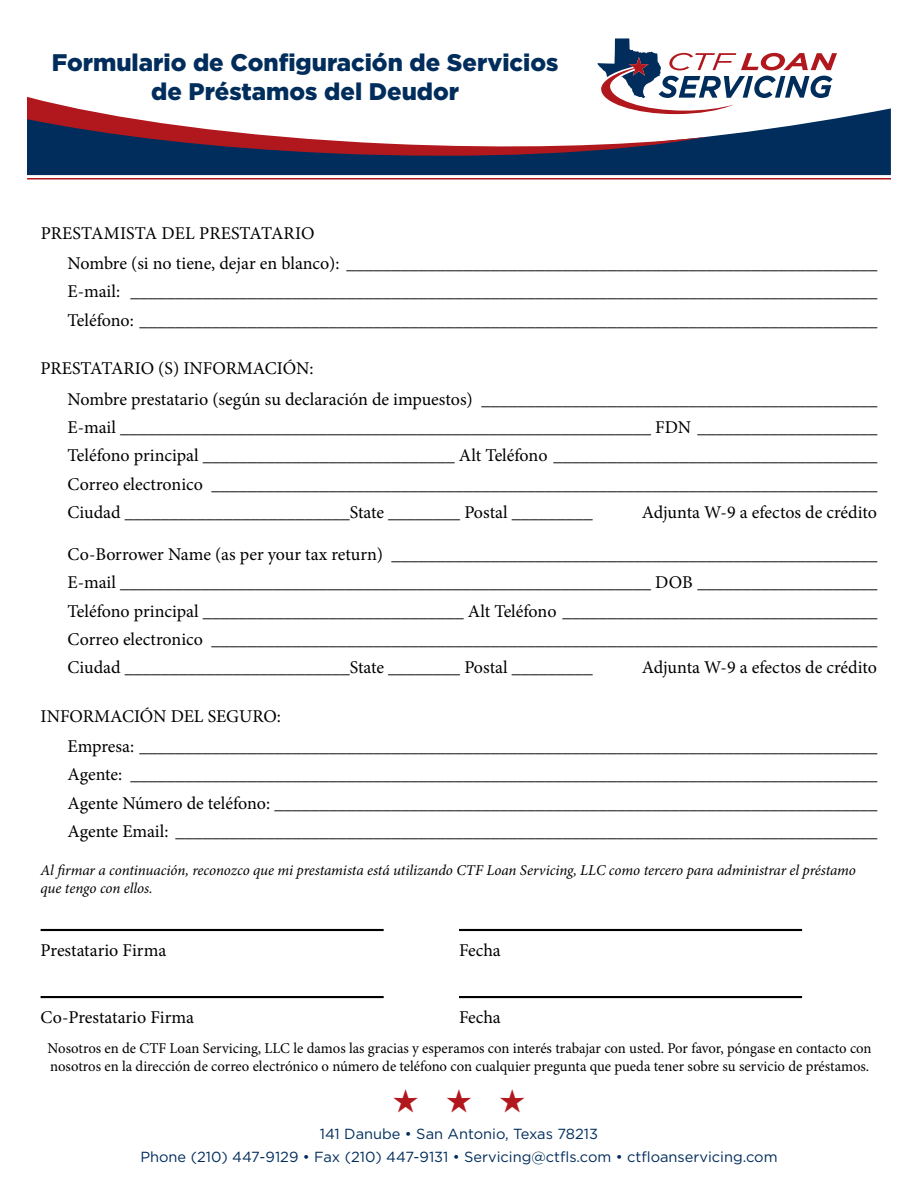
<style>
.page{position:relative;width:918px;height:1188px;background:#fff}
.page>*{position:absolute;margin:0;border:0;box-sizing:border-box;transform-origin:0 0}
.t1{font:32.4px "Zapf Dingbats ITC";color:#b1181e}
.t2{font:900 24px/28.8px "Gotham";color:#002d5b;text-align:center}
.t3{font:18px/28.3px "Minion Pro";color:#000}
.t4{font:15px/18px "Minion Pro";color:#000}
.t5{font:italic 15px/18px "Minion Pro";letter-spacing:-.01em;color:#000}
.t6{font:14.7px/22.5px "Gotham";color:#002d5b;text-align:center}
</style>
<div class="page">
<svg style="left:27px;top:96px;width:864px;height:80px;fill:#002d5b"></svg>
<svg style="left:27px;top:97px;width:680px;height:74px"></svg>
<hr style="left:27px;top:178px;width:864px;height:2px;background:#b1181e">
<svg style="left:598px;top:38px;width:239px;height:76px"></svg>
<hr style="left:41px;top:929px;width:343px;height:2px;background:#000">
<hr style="left:41px;top:996px;width:343px;height:2px;background:#000">
<hr style="left:459px;top:929px;width:343px;height:2px;background:#000">
<hr style="left:459px;top:996px;width:343px;height:2px;background:#000">
<h2 class="t2" style="left:52px;top:47px;width:508px">Formulario de Configuración de Servicios de Préstamos del Deudor</h2>
<p class="t3" style="left:68px;top:218px;width:811px;line-height:30.3px;text-indent:-27px">PRESTAMISTA DEL PRESTATARIO<br>Nombre (si no tiene, dejar en blanco): ___________________________________________________________</p>
<p class="t3" style="left:68px;top:278px;width:812px">E-mail: ___________________________________________________________________________________<br>Teléfono: __________________________________________________________________________________</p>
<p class="t3" style="left:68px;top:354px;width:811px;line-height:30.3px;text-indent:-27px">PRESTATARIO (S) INFORMACIÓN:<br>Nombre prestatario (según su declaración de impuestos) ____________________________________________</p>
<p class="t3" style="left:68px;top:413px;width:811px;text-align:justify">E-mail ___________________________________________________________ FDN ____________________ Teléfono principal ____________________________ Alt Teléfono ____________________________________ Correo electronico __________________________________________________________________________ Ciudad _________________________State ________ Postal _________</p>
<p class="t3" style="left:642px;top:498px;width:237px">Adjunta W-9 a efectos de crédito</p>
<p class="t3" style="left:68px;top:540px;width:811px;text-align:justify">Co-Borrower Name (as per your tax return) ______________________________________________________ E-mail ___________________________________________________________ DOB ____________________ Teléfono principal _____________________________ Alt Teléfono ___________________________________ Correo electronico __________________________________________________________________________ Ciudad _________________________State ________ Postal _________</p>
<p class="t3" style="left:642px;top:653px;width:237px">Adjunta W-9 a efectos de crédito</p>
<p class="t3" style="left:68px;top:701px;width:812px;line-height:30.3px;text-indent:-27px">INFORMACIÓN DEL SEGURO:<br>Empresa: __________________________________________________________________________________</p>
<p class="t3" style="left:68px;top:761px;width:812px;text-align:justify">Agente: ___________________________________________________________________________________ Agente Número de teléfono: ___________________________________________________________________ Agente Email: ______________________________________________________________________________</p>
<p class="t5" style="left:41px;top:861px;width:817px">Al firmar a continuación, reconozco que mi prestamista está utilizando CTF Loan Servicing, LLC como tercero para administrar el préstamo que tengo con ellos.</p>
<p class="t3" style="left:41px;top:936px;width:127px">Prestatario Firma</p>
<p class="t3" style="left:459px;top:936px;width:43px">Fecha</p>
<p class="t3" style="left:459px;top:1003px;width:43px">Fecha</p>
<p class="t3" style="left:41px;top:1003px;width:155px">Co-Prestatario Firma</p>
<p class="t4" style="left:48px;top:1040px;width:826px">Nosotros en de CTF Loan Servicing, LLC le damos las gracias y esperamos con interés trabajar con usted. Por favor, póngase en contacto con nosotros en la dirección de correo electrónico o número de teléfono con cualquier pregunta que pueda tener sobre su servicio de préstamos.</p>
<h1 class="t1" style="left:392px;top:1086px;width:135px">★ ★ ★</h1>
<p class="t6" style="left:140px;top:1122px;width:639px">141 Danube • San Antonio, Texas 78213<br>Phone (210) 447-9129 • Fax (210) 447-9131 • Servicing@ctfls.com • ctfloanservicing.com</p>
</div>
